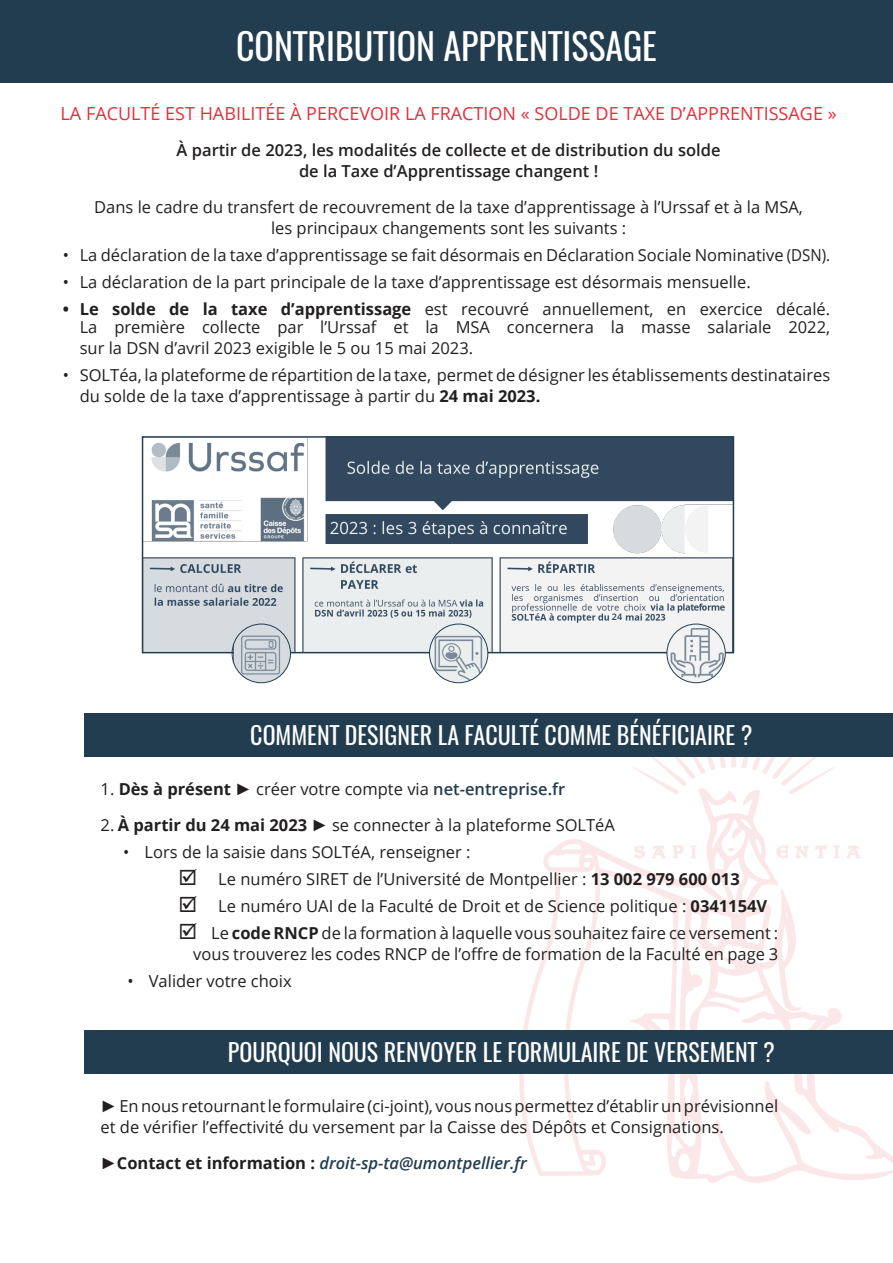
<style>
.page{position:relative;width:893px;height:1263px;background:#fff}
.page>*{position:absolute;margin:0;border:0;box-sizing:border-box;transform-origin:0 0}
.t1{font:36px "Oswald";color:#fff}
.t2{font:24px "Oswald";color:#fff}
.t3{font:18px "Open Sans";color:#e3303a}
.t4{font:16.5px/21px "Open Sans";color:#231f20;text-align:right}
.t5{font:600 16.5px/21px "Open Sans";color:#231f20;text-align:center}
.t6{font:italic 600 16.5px "Open Sans";color:#233d50}
.t7{font:600 9px "Open Sans";color:#233d50}
.s1{font-weight:700}
.s2{font-family:"Arial";font-weight:700}
.s3{font-weight:600;color:#233d50}
.s4{font-family:"Arial";font-weight:700;font-style:normal;color:#231f20}
.s5{font-weight:700;font-style:normal;color:#231f20}
</style>
<div class="page">
<img style="left:492px;top:757px;width:401px;height:426px">
<div style="left:84px;top:713px;width:809px;height:44px;background:#233d50"></div>
<div style="left:0;top:0;width:893px;height:83px;background:#233d50"></div>
<img style="left:145px;top:439px;width:586px;height:211px">
<div style="left:142px;top:436px;width:592px;height:217px;border:2px solid #233d50"></div>
<img style="left:429px;top:624px;width:59px;height:59px;border-radius:29px">
<div style="left:429px;top:624px;width:59px;height:59px;border:1px solid #233d50;border-radius:50%"></div>
<img style="left:233px;top:624px;width:57px;height:59px">
<div style="left:232px;top:624px;width:59px;height:59px;border:1px solid #233d50;border-radius:50%"></div>
<img style="left:667px;top:624px;width:58px;height:59px;border-radius:29px">
<div style="left:666px;top:624px;width:60px;height:59px;border:1px solid #233d50;border-radius:50%"></div>
<div style="left:84px;top:1030px;width:809px;height:43px;background:#233d50"></div>
<div style="left:612px;top:613px;width:11px;height:14px;background:#f3f3f3"></div>
<p class="t1" style="left:236px;top:21px;width:422px">CONTRIBUTION APPRENTISSAGE</p>
<p class="t3" style="left:61px;top:101px;width:777px">LA FACULTÉ EST HABILITÉE À PERCEVOIR LA FRACTION « SOLDE DE TAXE D’APPRENTISSAGE »</p>
<p class="t5" style="left:177px;top:139px;width:545px">À partir de 2023, les modalités de collecte et de distribution du solde de la Taxe d’Apprentissage changent !</p>
<p class="t4" style="left:94px;top:196px;width:710px;text-align:center">Dans le cadre du transfert de recouvrement de la taxe d’apprentissage à l’Urssaf et à la MSA, les principaux changements sont les suivants :</p>
<p class="t4" style="left:63px;top:244px;width:769px">• La déclaration de la taxe d’apprentissage se fait désormais en Déclaration Sociale Nominative (DSN).</p>
<p class="t4" style="left:63px;top:271px;width:689px">• La déclaration de la part principale de la taxe d’apprentissage est désormais mensuelle.</p>
<p class="t4" style="left:63px;top:300px;width:769px;line-height:18px"><span class="s1">• Le solde de la taxe d’apprentissage</span> est recouvré annuellement, en exercice décalé.<br>La première collecte par l’Urssaf et la MSA concernera la masse salariale 2022,</p>
<p class="t4" style="left:80px;top:337px;width:395px">sur la DSN d’avril 2023 exigible le 5 ou 15 mai 2023.</p>
<p class="t4" style="left:80px;top:364px;width:752px;text-align:left;text-indent:-17px">• SOLTéa, la plateforme de répartition de la taxe, permet de désigner les établissements destinataires du solde de la taxe d’apprentissage à partir du <span class="s1">24 mai 2023.</span></p>
<p class="t7" style="left:612px;top:611px;width:12px">24</p>
<p class="t2" style="left:250px;top:719px;width:504px">COMMENT DESIGNER LA FACULTÉ COMME BÉNÉFICIAIRE ?</p>
<p class="t4" style="left:101px;top:778px;width:466px">1. <span class="s1">Dès à présent</span> <span class="s2">►</span> créer votre compte via <span class="s3">net-entreprise.fr</span></p>
<p class="t4" style="left:101px;top:814px;width:516px">2. <span class="s1">À partir du 24 mai 2023</span> <span class="s2">►</span> se connecter à la plateforme SOLTéA</p>
<p class="t4" style="left:123px;top:841px;width:349px">• Lors de la saisie dans SOLTéA, renseigner :</p>
<p class="t4" style="left:179px;top:868px;width:563px">☑ Le numéro SIRET de l’Université de Montpellier : <span class="s1">13 002 979 600 013</span></p>
<p class="t4" style="left:179px;top:895px;width:590px">☑ Le numéro UAI de la Faculté de Droit et de Science politique : <span class="s1">0341154V</span></p>
<p class="t4" style="left:179px;top:922px;width:601px">☑ Le <span class="s1">code RNCP</span> de la formation à laquelle vous souhaitez faire ce versement : vous trouverez les codes RNCP de l’offre de formation de la Faculté en page 3</p>
<p class="t4" style="left:128px;top:970px;width:166px">• Valider votre choix</p>
<p class="t2" style="left:228px;top:1035px;width:548px">POURQUOI NOUS RENVOYER LE FORMULAIRE DE VERSEMENT ?</p>
<p class="t4" style="left:101px;top:1095px;width:679px;text-align:left"><span class="s2">►</span> En nous retournant le formulaire (ci-joint), vous nous permettez d’établir un prévisionnel et de vérifier l’effectivité du versement par la Caisse des Dépôts et Consignations.</p>
<p class="t6" style="left:101px;top:1151px;width:428px"><span class="s4">►</span><span class="s5">Contact et information :</span> droit-sp-ta@umontpellier.fr</p>
</div>
